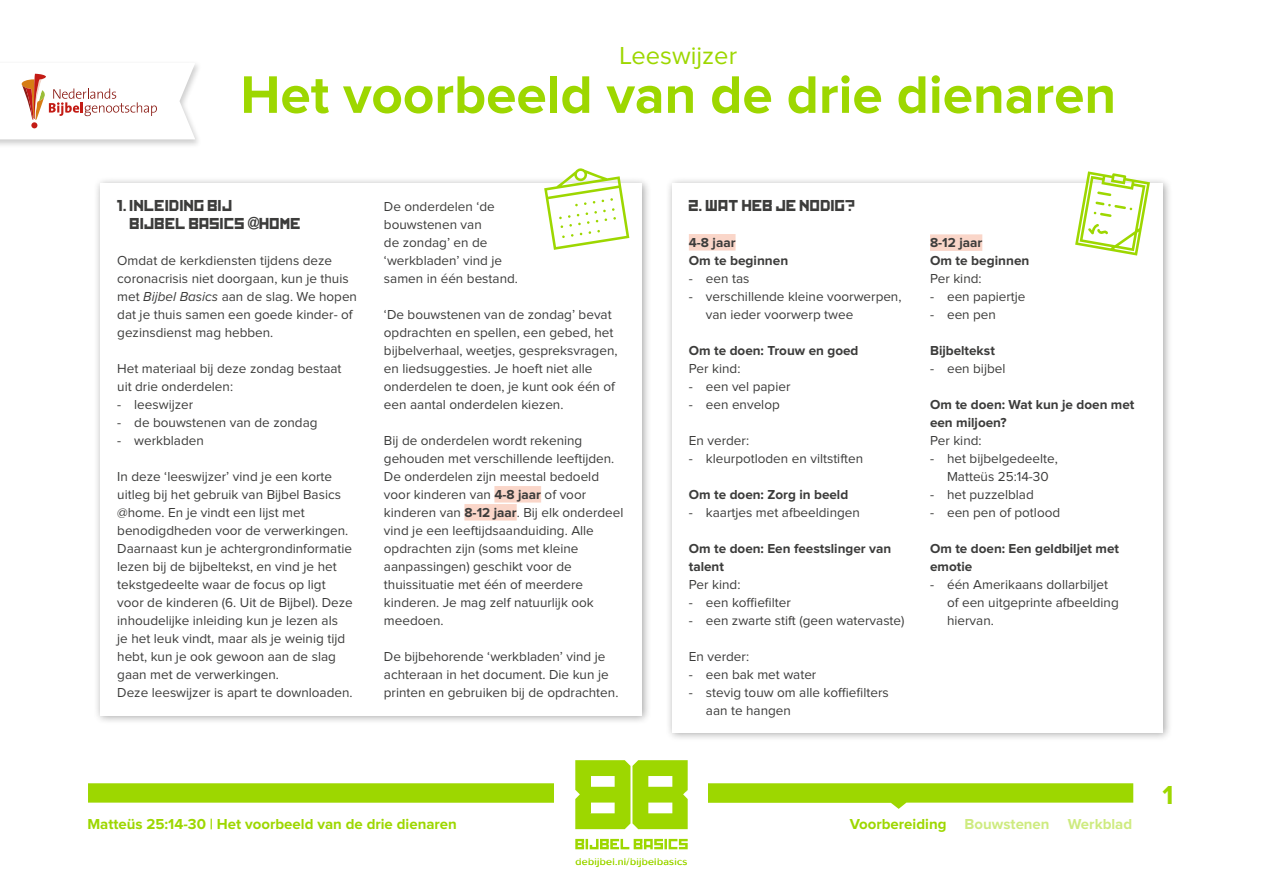
<style>
.page{position:relative;width:1263px;height:893px;background:#fff}
.page>*{position:absolute;margin:0;border:0;box-sizing:border-box;transform-origin:0 0}
.t1{font:700 54.75px "Proxima Nova";color:#9dd700}
.t2{font:700 27px "Proxima Nova";color:#9dd700}
.t3{font:25.5px "Proxima Nova";color:#9dd700}
.t4{font:700 15px "Proxima Nova";color:#9dd700}
.t5{font:15px/18px "Kremlin";color:#3c3c3b}
.t6{font:700 15px "Proxima Nova";color:#ceeb80}
.t7{font:13.5px/18px "Proxima Nova";color:#3c3c3b}
.t8{font:700 13.5px/18px "Proxima Nova";color:#3c3c3b}
.t9{font:10.5px "Proxima Nova";letter-spacing:.03em;color:#9dd700}
.s1{font-family:"Impact"}
.s2{font-style:italic}
.s3{font-weight:700}
.s4{color:#ceeb80}
</style>
<div class="page">
<svg style="left:575px;top:839px;width:113px;height:10px"></svg>
<svg style="left:88px;top:760px;width:1045px;height:69px"></svg>
<div style="left:0;top:60px;width:202px;height:88px;background:#000;opacity:.2"></div>
<svg style="left:0;top:63px;width:195px;height:76px"></svg>
<div style="left:665px;top:176px;width:508px;height:566px;background:#000;opacity:.35"></div>
<div style="left:672px;top:183px;width:491px;height:549px;background:#fff"></div>
<div style="left:689px;top:234px;width:46px;height:17px;background:#fad6c9"></div>
<div style="left:930px;top:234px;width:52px;height:17px;background:#fad6c9"></div>
<svg style="left:1075px;top:171px;width:75px;height:85px"></svg>
<div style="left:93px;top:176px;width:559px;height:549px;background:#000;opacity:.35"></div>
<div style="left:100px;top:183px;width:542px;height:532px;background:#fff"></div>
<div style="left:494px;top:486px;width:47px;height:17px;background:#fad6c9"></div>
<div style="left:464px;top:504px;width:53px;height:17px;background:#fad6c9"></div>
<svg style="left:544px;top:168px;width:85px;height:82px"></svg>
<h3 class="t3" style="left:619px;top:44px;width:119px">Leeswijzer</h3>
<h1 class="t1" style="left:240px;top:70px;width:877px">Het voorbeeld van de drie dienaren</h1>
<p class="t5" style="left:130px;top:198px;width:173px;text-indent:-13px">1. INLEIDING BIJ<br>BIJBEL BASICS <span class="s1">@</span>HOME</p>
<p class="t7" style="left:117px;top:252px;width:241px">Omdat de kerkdiensten tijdens deze coronacrisis niet doorgaan, kun je thuis met <span class="s2">Bijbel Basics</span> aan de slag. We hopen dat je thuis samen een goede kinder- of gezinsdienst mag hebben.</p>
<p class="t7" style="left:117px;top:360px;width:226px">Het materiaal bij deze zondag bestaat uit drie onderdelen:</p>
<p class="t7" style="left:117px;top:396px;width:77px">- leeswijzer</p>
<p class="t7" style="left:117px;top:414px;width:202px">- de bouwstenen van de zondag</p>
<p class="t7" style="left:117px;top:432px;width:88px">- werkbladen</p>
<p class="t7" style="left:117px;top:468px;width:237px">In deze ‘leeswijzer’ vind je een korte uitleg bij het gebruik van Bijbel Basics @home. En je vindt een lijst met benodigdheden voor de verwerkingen.<br>Daarnaast kun je achtergrondinformatie lezen bij de bijbeltekst, en vind je het tekstgedeelte waar de focus op ligt voor de kinderen (6. Uit de Bijbel). Deze inhoudelijke inleiding kun je lezen als<br>je het leuk vindt, maar als je weinig tijd hebt, kun je ook gewoon aan de slag gaan met de verwerkingen.<br>Deze leeswijzer is apart te downloaden.</p>
<p class="t7" style="left:384px;top:198px;width:136px">De onderdelen ‘de bouwstenen van<br>de zondag’ en de ‘werkbladen’ vind je samen in één bestand.</p>
<p class="t7" style="left:384px;top:306px;width:235px">‘De bouwstenen van de zondag’ bevat opdrachten en spellen, een gebed, het bijbelverhaal, weetjes, gespreksvragen, en liedsuggesties. Je hoeft niet alle onderdelen te doen, je kunt ook één of een aantal onderdelen kiezen.</p>
<p class="t7" style="left:384px;top:432px;width:241px">Bij de onderdelen wordt rekening gehouden met verschillende leeftijden.<br>De onderdelen zijn meestal bedoeld voor kinderen van <span class="s3">4-8 jaar</span> of voor kinderen van <span class="s3">8-12 jaar</span>. Bij elk onderdeel vind je een leeftijdsaanduiding. Alle opdrachten zijn (soms met kleine aanpassingen) geschikt voor de thuissituatie met één of meerdere kinderen. Je mag zelf natuurlijk ook meedoen.</p>
<p class="t7" style="left:384px;top:648px;width:236px">De bijbehorende ‘werkbladen’ vind je achteraan in het document. Die kun je printen en gebruiken bij de opdrachten.</p>
<p class="t5" style="left:689px;top:197px;width:169px">2. WAT HEB JE NODIG?</p>
<p class="t8" style="left:689px;top:234px;width:101px">4-8 jaar<br>Om te beginnen</p>
<p class="t7" style="left:689px;top:270px;width:62px">- een tas</p>
<p class="t7" style="left:706px;top:288px;width:197px;text-indent:-17px">- verschillende kleine voorwerpen, van ieder voorwerp twee</p>
<p class="t8" style="left:689px;top:342px;width:171px">Om te doen: Trouw en goed</p>
<p class="t7" style="left:689px;top:360px;width:53px">Per kind:</p>
<p class="t7" style="left:689px;top:378px;width:103px">- een vel papier</p>
<p class="t7" style="left:689px;top:396px;width:92px">- een envelop</p>
<p class="t7" style="left:689px;top:432px;width:62px">En verder:</p>
<p class="t7" style="left:689px;top:450px;width:176px">- kleurpotloden en viltstiften</p>
<p class="t8" style="left:689px;top:486px;width:161px">Om te doen: Zorg in beeld</p>
<p class="t7" style="left:689px;top:504px;width:173px">- kaartjes met afbeeldingen</p>
<p class="t8" style="left:689px;top:540px;width:204px">Om te doen: Een feestslinger van talent</p>
<p class="t7" style="left:689px;top:576px;width:53px">Per kind:</p>
<p class="t7" style="left:689px;top:594px;width:104px">- een koffiefilter</p>
<p class="t7" style="left:689px;top:612px;width:217px">- een zwarte stift (geen watervaste)</p>
<p class="t7" style="left:689px;top:648px;width:62px">En verder:</p>
<p class="t7" style="left:689px;top:666px;width:129px">- een bak met water</p>
<p class="t7" style="left:706px;top:684px;width:184px;text-indent:-17px">- stevig touw om alle koffiefilters aan te hangen</p>
<p class="t8" style="left:930px;top:234px;width:101px">8-12 jaar<br>Om te beginnen</p>
<p class="t7" style="left:930px;top:270px;width:53px">Per kind:</p>
<p class="t7" style="left:930px;top:288px;width:97px">- een papiertje</p>
<p class="t7" style="left:930px;top:306px;width:67px">- een pen</p>
<p class="t8" style="left:930px;top:342px;width:66px">Bijbeltekst</p>
<p class="t7" style="left:930px;top:360px;width:77px">- een bijbel</p>
<p class="t8" style="left:930px;top:396px;width:206px">Om te doen: Wat kun je doen met een miljoen?</p>
<p class="t7" style="left:930px;top:432px;width:53px">Per kind:</p>
<p class="t7" style="left:930px;top:450px;width:129px;text-align:center">- het bijbelgedeelte,<br>Matteüs 25:14-30</p>
<p class="t7" style="left:930px;top:486px;width:105px">- het puzzelblad</p>
<p class="t7" style="left:930px;top:504px;width:132px">- een pen of potlood</p>
<p class="t8" style="left:930px;top:540px;width:191px">Om te doen: Een geldbiljet met emotie</p>
<p class="t7" style="left:947px;top:576px;width:173px;text-indent:-17px">- één Amerikaans dollarbiljet of een uitgeprinte afbeelding hiervan.</p>
<p class="t4" style="left:87px;top:817px;width:371px">Matteüs 25:14-30 | Het voorbeeld van de drie dienaren</p>
<p class="t6" style="left:1068px;top:817px;width:66px">Werkblad</p>
<p class="t4" style="left:850px;top:817px;width:201px">Voorbereiding <span class="s4">Bouwstenen</span></p>
<p class="t9" style="left:575px;top:856px;width:113px">debijbel.nl/bijbelbasics</p>
<h2 class="t2" style="left:1162px;top:782px;width:13px">1</h2>
</div>
